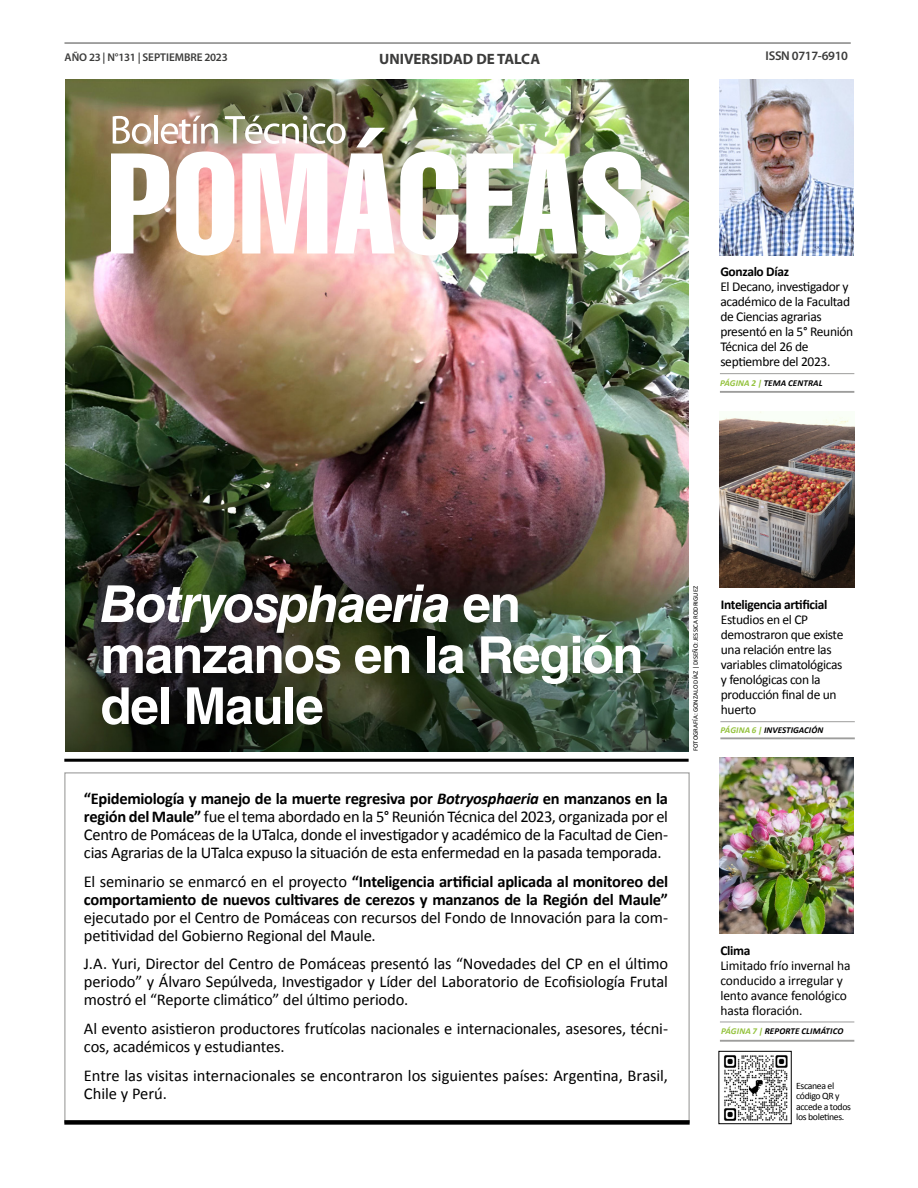
<style>
.page{position:relative;width:918px;height:1188px;background:#fff}
.page>*{position:absolute;margin:0;border:0;box-sizing:border-box;transform-origin:0 0}
.t1{font:700 51px/51px "Helvetica LT Std";letter-spacing:-.025em;color:#fff}
.t2{font:16.5px/18px "Calibri";letter-spacing:-.01em;color:#000}
.t3{font:700 16.5px/18px "Calibri";letter-spacing:-.02em;color:#000}
.t4{font:700 15px "Myriad Pro";color:#3c3c3b}
.t5{font:13.5px/15px "Calibri";letter-spacing:-.025em;color:#000}
.t6{font:700 13.5px "Calibri";letter-spacing:-.025em;color:#000}
.t7{font:600 12.75px "Myriad Pro";letter-spacing:-.025em;color:#3c3c3b}
.t8{font:600 11.25px "Myriad Pro";letter-spacing:-.005em;color:#3c3c3b}
.t9{font:9.75px/10.5px "Calibri";letter-spacing:-.035em;color:#000}
.t10{font:italic 700 9px "Calibri";letter-spacing:.015em;color:#000}
.t11{font:6.75px "Calibri";letter-spacing:.005em;color:#000}
.s1{color:#94c23d}
.s2{font-style:italic}
.s3{font-weight:700}
.s4{font-weight:700;font-style:italic}
.s5{font-weight:400}
</style>
<div class="page">
<img style="left:66px;top:79px;width:622px;height:672px">
<hr style="left:64px;top:42px;width:787px;height:2px;background:#9d9d9c">
<hr style="left:720px;top:391px;width:134px;height:2px;background:#9d9d9c">
<hr style="left:720px;top:373px;width:134px;height:1px;background:#9d9d9c">
<hr style="left:720px;top:721px;width:135px;height:1px;background:#9d9d9c">
<hr style="left:720px;top:1022px;width:134px;height:1px;background:#9d9d9c">
<hr style="left:720px;top:737px;width:135px;height:2px;background:#9d9d9c">
<hr style="left:720px;top:1040px;width:134px;height:2px;background:#9d9d9c">
<hr style="left:64px;top:759px;width:625px;height:3px;background:#000">
<div style="left:64px;top:1120px;width:626px;height:5px;background:#000"></div>
<div style="left:719px;top:1051px;width:72px;height:73px;border:1px solid #000"></div>
<hr style="left:154px;top:115px;width:4px;height:28px;background:#fff">
<img style="left:111px;top:116px;width:347px;height:140px">
<img style="left:466px;top:153px;width:111px;height:101px">
<img style="left:583px;top:151px;width:58px;height:105px">
<img style="left:723px;top:1054px;width:67px;height:68px">
<img style="left:720px;top:79px;width:134px;height:177px">
<img style="left:720px;top:758px;width:134px;height:176px">
<img style="left:720px;top:412px;width:135px;height:176px">
<p class="t8" style="left:65px;top:50px;width:165px">AÑO 23 | N°131 | SEPTIEMBRE 2023</p>
<p class="t4" style="left:379px;top:49px;width:163px">UNIVERSIDAD DE TALCA</p>
<p class="t7" style="left:766px;top:48px;width:84px">ISSN 0717-6910</p>
<p class="t6" style="left:720px;top:263px;width:70px">Gonzalo Díaz</p>
<p class="t5" style="left:720px;top:279px;width:134px">El Decano, investigador y académico de la Facultad de Ciencias agrarias presentó en la 5° Reunión<br>Técnica del 26 de septiembre del 2023.</p>
<p class="t10" style="left:720px;top:377px;width:104px"><span class="s1">PÁGINA 2 |</span> TEMA CENTRAL</p>
<h1 class="t1" style="left:100px;top:578px;width:545px"><span class="s2">Botryosphaeria</span> en manzanos en la Región del Maule</h1>
<p class="t2" style="left:84px;top:790px;width:586px;text-align:justify"><span class="s3">“Epidemiología y manejo de la muerte regresiva por</span> <span class="s4">Botryosphaeria</span> <span class="s3">en manzanos en la región del Maule”</span> fue el tema abordado en la 5° Reunión Técnica del 2023, organizada por el Centro de Pomáceas de la UTalca, donde el investigador y académico de la Facultad de Cien&shy;cias Agrarias de la UTalca expuso la situación de esta enfermedad en la pasada temporada.</p>
<p class="t3" style="left:84px;top:872px;width:586px"><span class="s5">El seminario se enmarcó en el proyecto</span> “Inteligencia artificial aplicada al monitoreo del comportamiento de nuevos cultivares de cerezos y manzanos de la Región del Maule”</p>
<p class="t2" style="left:84px;top:908px;width:586px">ejecutado por el Centro de Pomáceas con recursos del Fondo de Innovación para la com&shy;petitividad del Gobierno Regional del Maule.</p>
<p class="t2" style="left:84px;top:955px;width:586px;text-align:justify">J.A. Yuri, Director del Centro de Pomáceas presentó las “Novedades del CP en el último periodo” y Álvaro Sepúlveda, Investigador y Líder del Laboratorio de Ecofisiología Frutal mostró el “Reporte climático” del último periodo.</p>
<p class="t2" style="left:84px;top:1020px;width:586px">Al evento asistieron productores frutícolas nacionales e internacionales, asesores, técni&shy;cos, académicos y estudiantes.</p>
<p class="t2" style="left:84px;top:1066px;width:586px">Entre las visitas internacionales se encontraron los siguientes países: Argentina, Brasil,<br>Chile y Perú.</p>
<p class="t11" style="left:691px;top:751px;width:166px;rotate:-90deg">FOTOGRAFÍA: GONZALO DÍAZ | DISEÑO: JESSICA RODRIGUEZ</p>
<p class="t6" style="left:721px;top:596px;width:108px">Inteligencia artificial</p>
<p class="t5" style="left:721px;top:612px;width:124px">Estudios en el CP demostraron que existe una relación entre las variables climatológicas y fenológicas con la producción final de un huerto</p>
<p class="t10" style="left:721px;top:724px;width:104px"><span class="s1">PÁGINA 6 |</span> INVESTIGACIÓN</p>
<p class="t6" style="left:720px;top:941px;width:32px">Clima</p>
<p class="t5" style="left:720px;top:958px;width:132px">Limitado frío invernal ha conducido a irregular y lento avance fenológico hasta floración.</p>
<p class="t10" style="left:721px;top:1025px;width:124px"><span class="s1">PÁGINA 7 |</span> REPORTE CLIMÁTICO</p>
<p class="t9" style="left:796px;top:1080px;width:56px">Escanea el código QR y accede a todos los boletines.</p>
</div>
